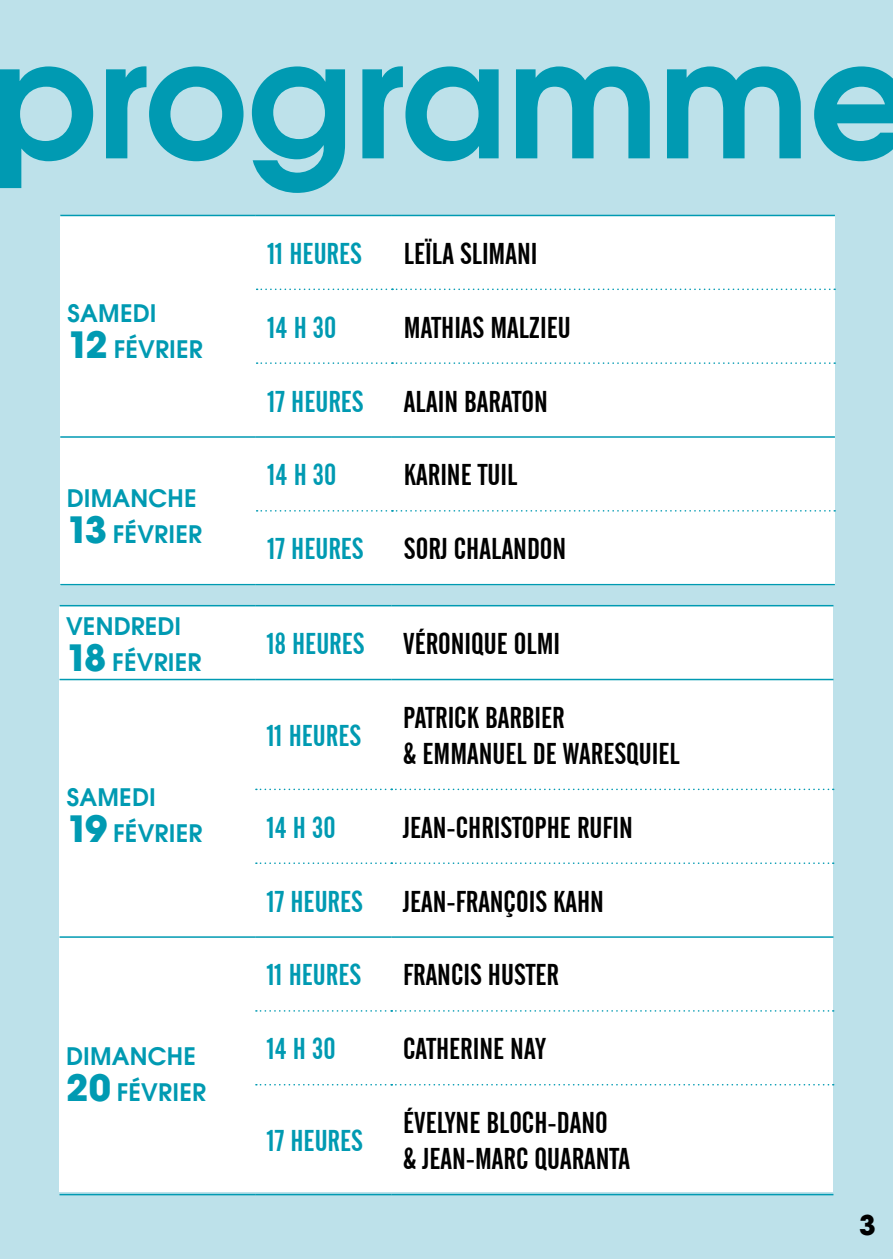
<style>
.page{position:relative;width:893px;height:1259px;background:#bde1ea}
.page>*{position:absolute;margin:0;border:0;box-sizing:border-box;transform-origin:0 0}
.t1{font:30px/36px "Alternate Gothic No 2 BT";color:#000}
.t2{font:30px "Alternate Gothic No 2 BT";color:#009ab2}
.t3{font:700 27px "Avant Garde Gothic ITC";color:#000}
.t4{font:24px/36px "Avant Garde Gothic ITC Dm";letter-spacing:.01em;color:#009ab2}
.s1{font-family:"Avant Garde Gothic ITC";font-weight:700;font-size:36px}
</style>
<div class="page">
<div style="left:60px;top:215px;width:775px;height:370px;background:#fff"></div>
<svg style="left:257px;top:288px;width:578px;height:2px"></svg>
<svg style="left:257px;top:510px;width:578px;height:1px"></svg>
<hr style="left:256px;top:584px;width:136px;height:1px;background:#009ab2">
<hr style="left:392px;top:584px;width:443px;height:1px;background:#009ab2">
<hr style="left:60px;top:584px;width:196px;height:1px;background:#009ab2">
<hr style="left:60px;top:215px;width:196px;height:1px;background:#009ab2">
<hr style="left:256px;top:215px;width:136px;height:1px;background:#009ab2">
<hr style="left:392px;top:215px;width:443px;height:1px;background:#009ab2">
<svg style="left:257px;top:362px;width:578px;height:2px"></svg>
<hr style="left:60px;top:436px;width:196px;height:2px;background:#009ab2">
<hr style="left:256px;top:436px;width:136px;height:2px;background:#009ab2">
<hr style="left:392px;top:436px;width:443px;height:2px;background:#009ab2">
<div style="left:60px;top:605px;width:773px;height:587px;background:#fff"></div>
<hr style="left:60px;top:679px;width:195px;height:1px;background:#009ab2">
<hr style="left:255px;top:679px;width:136px;height:1px;background:#009ab2">
<hr style="left:391px;top:679px;width:442px;height:1px;background:#009ab2">
<svg style="left:256px;top:788px;width:578px;height:2px"></svg>
<svg style="left:256px;top:862px;width:578px;height:2px"></svg>
<hr style="left:60px;top:936px;width:195px;height:2px;background:#009ab2">
<svg style="left:256px;top:1084px;width:578px;height:1px"></svg>
<hr style="left:60px;top:1193px;width:195px;height:2px;background:#009ab2">
<hr style="left:255px;top:1193px;width:136px;height:2px;background:#009ab2">
<hr style="left:391px;top:1193px;width:442px;height:2px;background:#009ab2">
<hr style="left:60px;top:605px;width:195px;height:1px;background:#009ab2">
<hr style="left:255px;top:605px;width:136px;height:1px;background:#009ab2">
<hr style="left:391px;top:605px;width:442px;height:1px;background:#009ab2">
<hr style="left:255px;top:936px;width:136px;height:2px;background:#009ab2">
<hr style="left:391px;top:936px;width:442px;height:2px;background:#009ab2">
<svg style="left:256px;top:1010px;width:578px;height:1px"></svg>
<svg style="left:0;top:66px;width:893px;height:127px"></svg>
<p class="t4" style="left:68px;top:295px;width:137px">SAMEDI<br><span class="s1">12</span> FÉVRIER</p>
<p class="t4" style="left:67px;top:480px;width:137px">DIMANCHE<br><span class="s1">13</span> FÉVRIER</p>
<p class="t4" style="left:66px;top:608px;width:137px">VENDREDI<br><span class="s1">18</span> FÉVRIER</p>
<p class="t4" style="left:67px;top:779px;width:137px">SAMEDI<br><span class="s1">19</span> FÉVRIER</p>
<p class="t4" style="left:66px;top:1037px;width:141px">DIMANCHE<br><span class="s1">20</span> FÉVRIER</p>
<p class="t2" style="left:268px;top:237px;width:96px">11 HEURES</p>
<p class="t1" style="left:404px;top:236px;width:135px">LEÏLA SLIMANI</p>
<p class="t2" style="left:268px;top:310px;width:70px">14H30</p>
<p class="t1" style="left:404px;top:310px;width:168px">MATHIAS MALZIEU</p>
<p class="t2" style="left:268px;top:384px;width:97px">17 HEURES</p>
<p class="t1" style="left:404px;top:383px;width:145px">ALAIN BARATON</p>
<p class="t2" style="left:268px;top:458px;width:70px">14H30</p>
<p class="t1" style="left:404px;top:457px;width:115px">KARINE TUIL</p>
<p class="t2" style="left:268px;top:532px;width:97px">17 HEURES</p>
<p class="t1" style="left:404px;top:531px;width:164px">SORJ CHALANDON</p>
<p class="t2" style="left:267px;top:627px;width:99px">18 HEURES</p>
<p class="t1" style="left:403px;top:626px;width:158px">VÉRONIQUE OLMI</p>
<p class="t2" style="left:267px;top:719px;width:96px">11 HEURES</p>
<p class="t1" style="left:403px;top:700px;width:278px">PATRICK BARBIER<br>&amp; EMMANUEL DE WARESQUIEL</p>
<p class="t2" style="left:267px;top:810px;width:70px">14H30</p>
<p class="t1" style="left:403px;top:809px;width:231px">JEAN-CHRISTOPHE RUFIN</p>
<p class="t2" style="left:267px;top:884px;width:97px">17 HEURES</p>
<p class="t1" style="left:403px;top:883px;width:202px">JEAN-FRANÇOIS KAHN</p>
<p class="t2" style="left:267px;top:958px;width:96px">11 HEURES</p>
<p class="t1" style="left:403px;top:957px;width:157px">FRANCIS HUSTER</p>
<p class="t2" style="left:267px;top:1032px;width:70px">14H30</p>
<p class="t1" style="left:403px;top:1031px;width:144px">CATHERINE NAY</p>
<p class="t2" style="left:267px;top:1124px;width:97px">17 HEURES</p>
<p class="t1" style="left:403px;top:1105px;width:228px">ÉVELYNE BLOCH-DANO<br>&amp; JEAN-MARC QUARANTA</p>
<p class="t3" style="left:859px;top:1207px;width:18px">3</p>
</div>
